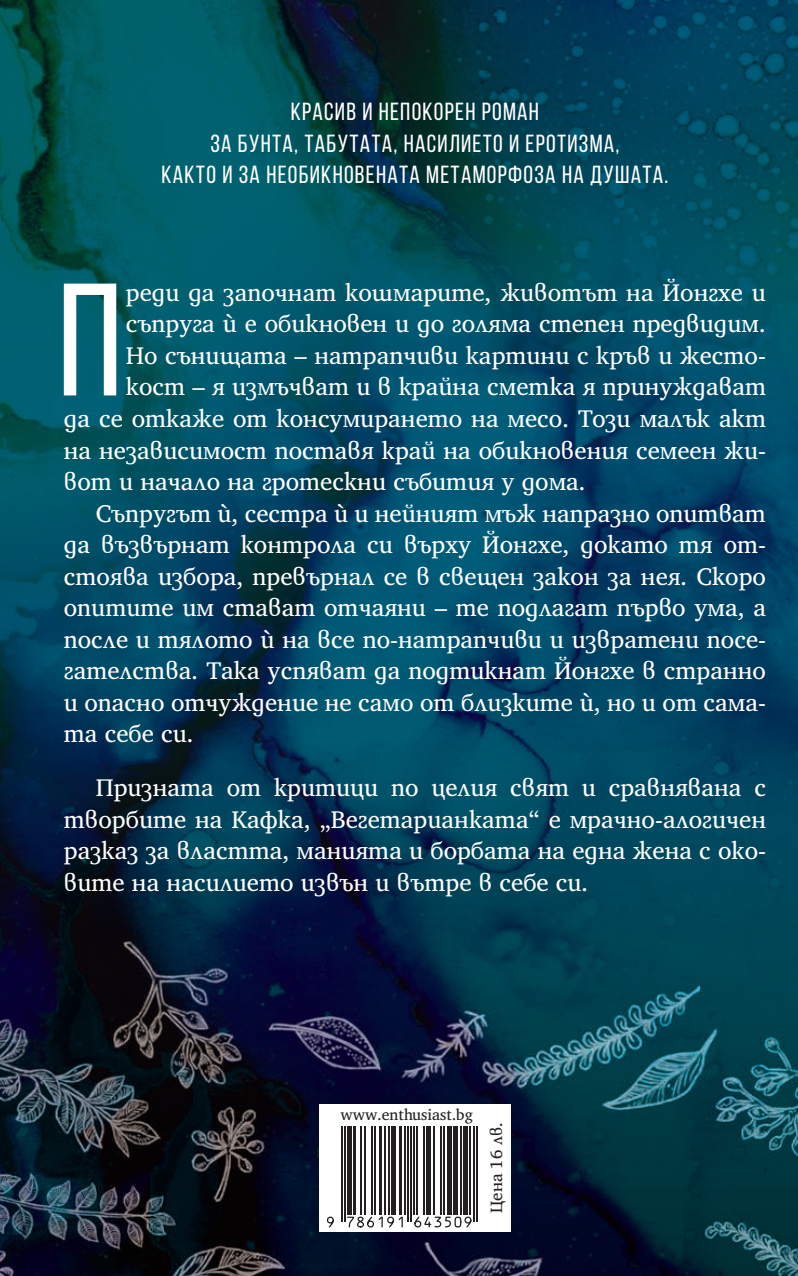
<style>
.page{position:relative;width:798px;height:1276px;background:#fff}
.page>*{position:absolute;margin:0;border:0;box-sizing:border-box;transform-origin:0 0}
.t1{font:159.75px "Bebas Neue";color:#fff}
.t2{font:24.75px/31.5px "Veleka";color:#fff;text-align:justify}
.t3{font:24.75px/31.5px "Bebas Neue";letter-spacing:.05em;color:#fff;text-align:center}
.t4{font:16.88px "Veleka";color:#231f20}
.t5{font:15.75px "Veleka";color:#231f20}
</style>
<div class="page">
<img style="left:0;top:0;width:797px;height:1276px">
<div style="left:319px;top:1103px;width:191px;height:128px;background:#fff"></div>
<svg style="left:345px;top:1126px;width:133px;height:96px"></svg>
<hr style="left:341px;top:1126px;width:2px;height:96px;background:#231f20">
<hr style="left:344px;top:1126px;width:1px;height:96px;background:#231f20">
<hr style="left:347px;top:1126px;width:4px;height:89px;background:#231f20">
<hr style="left:353px;top:1126px;width:2px;height:89px;background:#231f20">
<hr style="left:360px;top:1126px;width:1px;height:89px;background:#231f20">
<hr style="left:364px;top:1126px;width:1px;height:89px;background:#231f20">
<hr style="left:371px;top:1126px;width:2px;height:89px;background:#231f20">
<hr style="left:374px;top:1126px;width:1px;height:89px;background:#231f20">
<hr style="left:378px;top:1126px;width:3px;height:89px;background:#231f20">
<hr style="left:384px;top:1126px;width:2px;height:89px;background:#231f20">
<hr style="left:388px;top:1126px;width:2px;height:89px;background:#231f20">
<div style="left:391px;top:1126px;width:5px;height:89px;background:#231f20"></div>
<hr style="left:398px;top:1126px;width:3px;height:89px;background:#231f20">
<hr style="left:404px;top:1126px;width:2px;height:89px;background:#231f20">
<hr style="left:407px;top:1126px;width:1px;height:96px;background:#231f20">
<hr style="left:410px;top:1126px;width:1px;height:96px;background:#231f20">
<hr style="left:413px;top:1126px;width:1px;height:89px;background:#231f20">
<hr style="left:416px;top:1126px;width:1px;height:89px;background:#231f20">
<hr style="left:423px;top:1126px;width:1px;height:89px;background:#231f20">
<hr style="left:426px;top:1126px;width:4px;height:89px;background:#231f20">
<hr style="left:433px;top:1126px;width:1px;height:89px;background:#231f20">
<hr style="left:440px;top:1126px;width:1px;height:89px;background:#231f20">
<hr style="left:443px;top:1126px;width:1px;height:89px;background:#231f20">
<hr style="left:447px;top:1126px;width:4px;height:89px;background:#231f20">
<hr style="left:453px;top:1126px;width:4px;height:89px;background:#231f20">
<hr style="left:460px;top:1126px;width:1px;height:89px;background:#231f20">
<hr style="left:463px;top:1126px;width:4px;height:89px;background:#231f20">
<hr style="left:469px;top:1126px;width:1px;height:89px;background:#231f20">
<hr style="left:473px;top:1126px;width:1px;height:96px;background:#231f20">
<hr style="left:476px;top:1126px;width:1px;height:96px;background:#231f20">
<svg style="left:327px;top:1215px;width:145px;height:13px"></svg>
<p class="t3" style="left:161px;top:96px;width:508px">Красив и непокорен роман<br>за бунта, табутата, насилието и еротизма,<br>както и за необикновената метаморфоза на душата.</p>
<h1 class="t1" style="left:57px;top:254px;width:67px">П</h1>
<p class="t2" style="left:126px;top:277px;width:641px">реди да започнат кошмарите, животът на Йонгхе и</p>
<p class="t2" style="left:126px;top:308px;width:641px">съпруга ѝ е обикновен и до голяма степен предвидим.</p>
<p class="t2" style="left:126px;top:340px;width:641px">Но сънищата – натрапчиви картини с кръв и жесто-</p>
<p class="t2" style="left:126px;top:371px;width:641px">кост – я измъчват и в крайна сметка я принуждават</p>
<p class="t2" style="left:64px;top:403px;width:703px">да се откаже от консумирането на месо. Този малък акт</p>
<p class="t2" style="left:64px;top:434px;width:703px">на независимост поставя край на обикновения семеен жи-</p>
<p class="t2" style="left:64px;top:466px;width:523px">вот и начало на гротескни събития у дома.</p>
<p class="t2" style="left:96px;top:497px;width:671px">Съпругът ѝ, сестра ѝ и нейният мъж напразно опитват</p>
<p class="t2" style="left:64px;top:529px;width:703px">да възвърнат контрола си върху Йонгхе, докато тя от-</p>
<p class="t2" style="left:64px;top:560px;width:703px">стоява избора, превърнал се в свещен закон за нея. Скоро</p>
<p class="t2" style="left:64px;top:592px;width:703px">опитите им стават отчаяни – те подлагат първо ума, а</p>
<p class="t2" style="left:64px;top:623px;width:703px">после и тялото ѝ на все по-натрапчиви и извратени посе-</p>
<p class="t2" style="left:64px;top:655px;width:703px">гателства. Така успяват да подтикнат Йонгхе в странно</p>
<p class="t2" style="left:64px;top:686px;width:703px">и опасно отчуждение не само от близките ѝ, но и от сама-</p>
<p class="t2" style="left:64px;top:718px;width:131px">та себе си.</p>
<p class="t2" style="left:64px;top:772px;width:703px;text-indent:32px">Призната от критици по целия свят и сравнявана с творбите на Кафка, „Вегетарианката“ е мрачно-алогичен разказ за властта, манията и борбата на една жена с око&shy;вите на насилието извън и вътре в себе си.</p>
<p class="t5" style="left:340px;top:1105px;width:134px">www.enthusiast.bg</p>
<p class="t4" style="left:486px;top:1213px;width:92px;rotate:-90deg">Цена 16 лв.</p>
</div>
